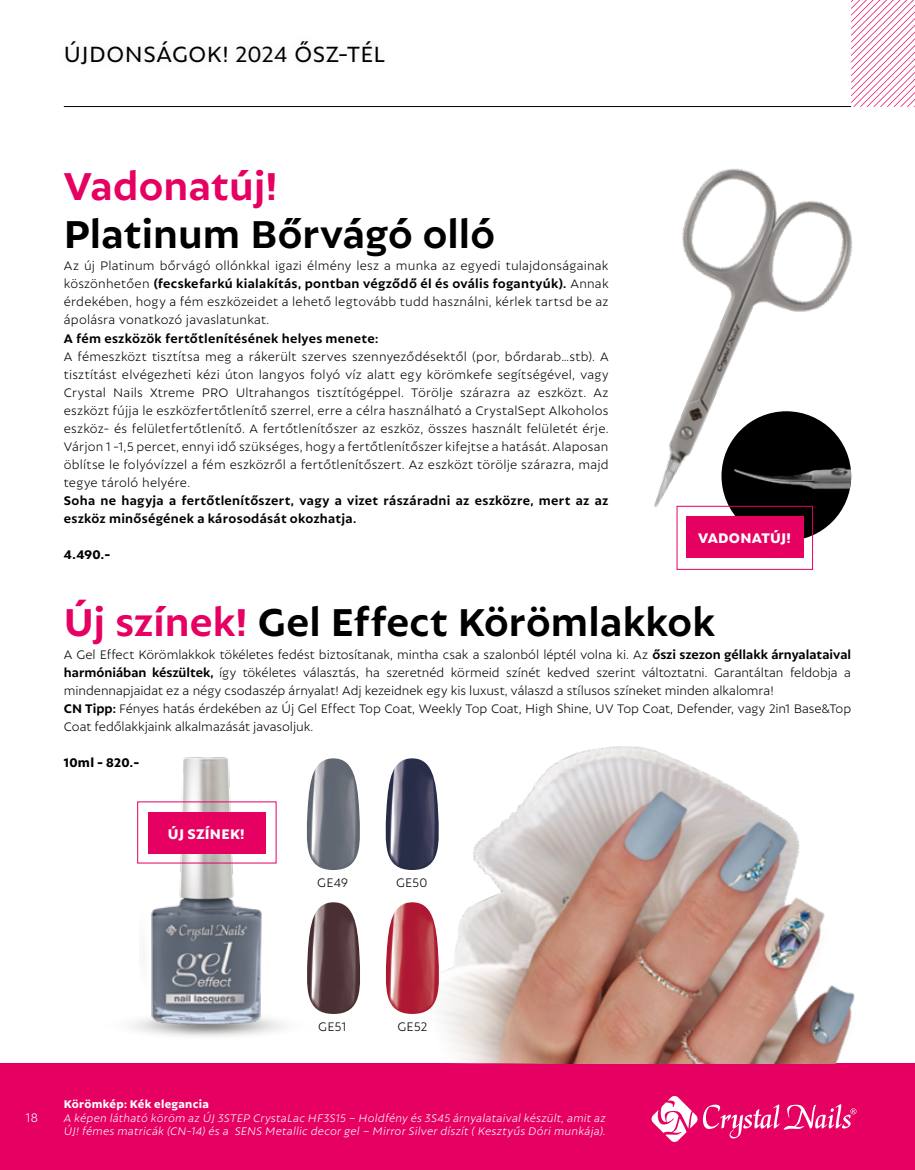
<style>
.page{position:relative;width:915px;height:1170px;background:#fff}
.page>*{position:absolute;margin:0;border:0;box-sizing:border-box;transform-origin:0 0}
.t1{font:700 42px "Autor";letter-spacing:.005em;color:#000}
.t2{font:700 42px "Autor";letter-spacing:.005em;color:#e60061}
.t3{font:24px "Autor";letter-spacing:.02em;color:#000}
.t4{font:800 15px "Autor";letter-spacing:.015em;color:#fff}
.t5{font:300 13.5px/18px "Autor";color:#000;text-align:justify}
.t6{font:700 13.5px/18px "Autor";letter-spacing:.02em;color:#000}
.t7{font:800 13.5px "Autor";letter-spacing:.02em;color:#000}
.t8{font:300 13.5px "Autor";color:#fff}
.t9{font:italic 300 12px/13.5px "Autor";letter-spacing:.02em;color:#fff}
.t10{font:800 12px "Autor";letter-spacing:.025em;color:#fff}
.s1{font-weight:700}
.s2{color:#e60061}
</style>
<div class="page">
<hr style="left:64px;top:106px;width:786px;height:1px;background:#000">
<div style="left:0;top:1063px;width:914px;height:106px;background:#e60061"></div>
<svg style="left:651px;top:1096px;width:205px;height:45px"></svg>
<img style="left:404px;top:746px;width:451px;height:317px">
<img style="left:385px;top:758px;width:55px;height:111px">
<img style="left:306px;top:758px;width:54px;height:111px">
<img style="left:385px;top:902px;width:55px;height:111px">
<img style="left:307px;top:902px;width:53px;height:111px">
<img style="left:131px;top:1008px;width:205px;height:29px">
<img style="left:140px;top:757px;width:130px;height:276px">
<div style="left:148px;top:811px;width:117px;height:42px;background:#e60061"></div>
<svg style="left:850px;top:0;width:64px;height:107px"></svg>
<img style="left:654px;top:168px;width:199px;height:400px">
<div style="left:721px;top:411px;width:129px;height:130px;background:#000;border-radius:50%"></div>
<img style="left:724px;top:453px;width:126px;height:46px">
<div style="left:676px;top:506px;width:136px;height:63px;border:1px solid #e60061"></div>
<div style="left:686px;top:516px;width:117px;height:41px;background:#e60061"></div>
<h2 class="t3" style="left:64px;top:39px;width:322px">ÚJDONSÁGOK! 2024 ŐSZ-TÉL</h2>
<h1 class="t2" style="left:64px;top:161px;width:215px">Vadonatúj!</h1>
<h1 class="t1" style="left:64px;top:209px;width:432px">Platinum Bőrvágó olló</h1>
<p class="t5" style="left:64px;top:256px;width:546px">Az új Platinum bőrvágó ollónkkal igazi élmény lesz a munka az egyedi tulajdonságainak köszönhetően <span class="s1">(fecskefarkú kialakítás, pontban végződő él és ovális fogantyúk).</span> Annak érdekében, hogy a fém eszközeidet a lehető legtovább tudd használni, kérlek tartsd be az ápolásra vonatkozó javaslatunkat.</p>
<p class="t6" style="left:64px;top:329px;width:316px">A fém eszközök fertőtlenítésének helyes menete:</p>
<p class="t5" style="left:64px;top:346px;width:546px">A fémeszközt tisztítsa meg a rákerült szerves szennyeződésektől (por, bőrdarab…stb). A tisztítást elvégezheti kézi úton langyos folyó víz alatt egy körömkefe segítségével, vagy Crystal Nails Xtreme PRO Ultrahangos tisztítógéppel. Törölje szárazra az eszközt. Az eszközt fújja le eszközfertőtlenítő szerrel, erre a célra használható a CrystalSept Alkoholos eszköz- és felületfertőtlenítő. A fertőtlenítőszer az eszköz, összes használt felületét érje.<br>Várjon 1 -1,5 percet, ennyi idő szükséges, hogy a fertőtlenítőszer kifejtse a hatását. Alaposan öblítse le folyóvízzel a fém eszközről a fertőtlenítőszert. Az eszközt törölje szárazra, majd tegye tároló helyére.</p>
<p class="t6" style="left:64px;top:490px;width:546px">Soha ne hagyja a fertőtlenítőszert, vagy a vizet rászáradni az eszközre, mert az az eszköz minőségének a károsodását okozhatja.</p>
<p class="t7" style="left:64px;top:546px;width:48px">4.490.-</p>
<p class="t4" style="left:697px;top:529px;width:94px">VADONATÚJ!</p>
<h1 class="t1" style="left:64px;top:597px;width:652px"><span class="s2">Új színek!</span> Gel Effect Körömlakkok</h1>
<p class="t5" style="left:64px;top:645px;width:788px;text-align:left">A Gel Effect Körömlakkok tökéletes fedést biztosítanak, mintha csak a szalonból léptél volna ki. Az <span class="s1">őszi szezon géllakk árnyalataival harmóniában készültek,</span> így tökéletes választás, ha szeretnéd körmeid színét kedved szerint változtatni. Garantáltan feldobja a mindennapjaidat ez a négy csodaszép árnyalat! Adj kezeidnek egy kis luxust, válaszd a stílusos színeket minden alkalomra!<br><span class="s1">CN Tipp:</span> Fényes hatás érdekében az Új Gel Effect Top Coat, Weekly Top Coat, High Shine, UV Top Coat, Defender, vagy 2in1 Base&amp;Top Coat fedőlakkjaink alkalmazását javasoljuk.</p>
<p class="t7" style="left:64px;top:754px;width:77px">10ml - 820.-</p>
<p class="t4" style="left:168px;top:824px;width:78px">ÚJ SZÍNEK!</p>
<p class="t5" style="left:317px;top:873px;width:32px">GE49</p>
<p class="t5" style="left:396px;top:873px;width:33px">GE50</p>
<p class="t5" style="left:318px;top:1017px;width:29px">GE51</p>
<p class="t5" style="left:397px;top:1017px;width:31px">GE52</p>
<p class="t8" style="left:26px;top:1108px;width:14px">18</p>
<p class="t10" style="left:64px;top:1096px;width:147px">Körömkép: Kék elegancia</p>
<p class="t9" style="left:64px;top:1110px;width:543px">A képen látható köröm az ÚJ 3STEP CrystaLac HF3S15 – Holdfény és 3S45 árnyalataival készült, amit az<br>ÚJ! fémes matricák (CN-14) és a SENS Metallic decor gel – Mirror Silver díszít ( Kesztyűs Dóri munkája).</p>
</div>
